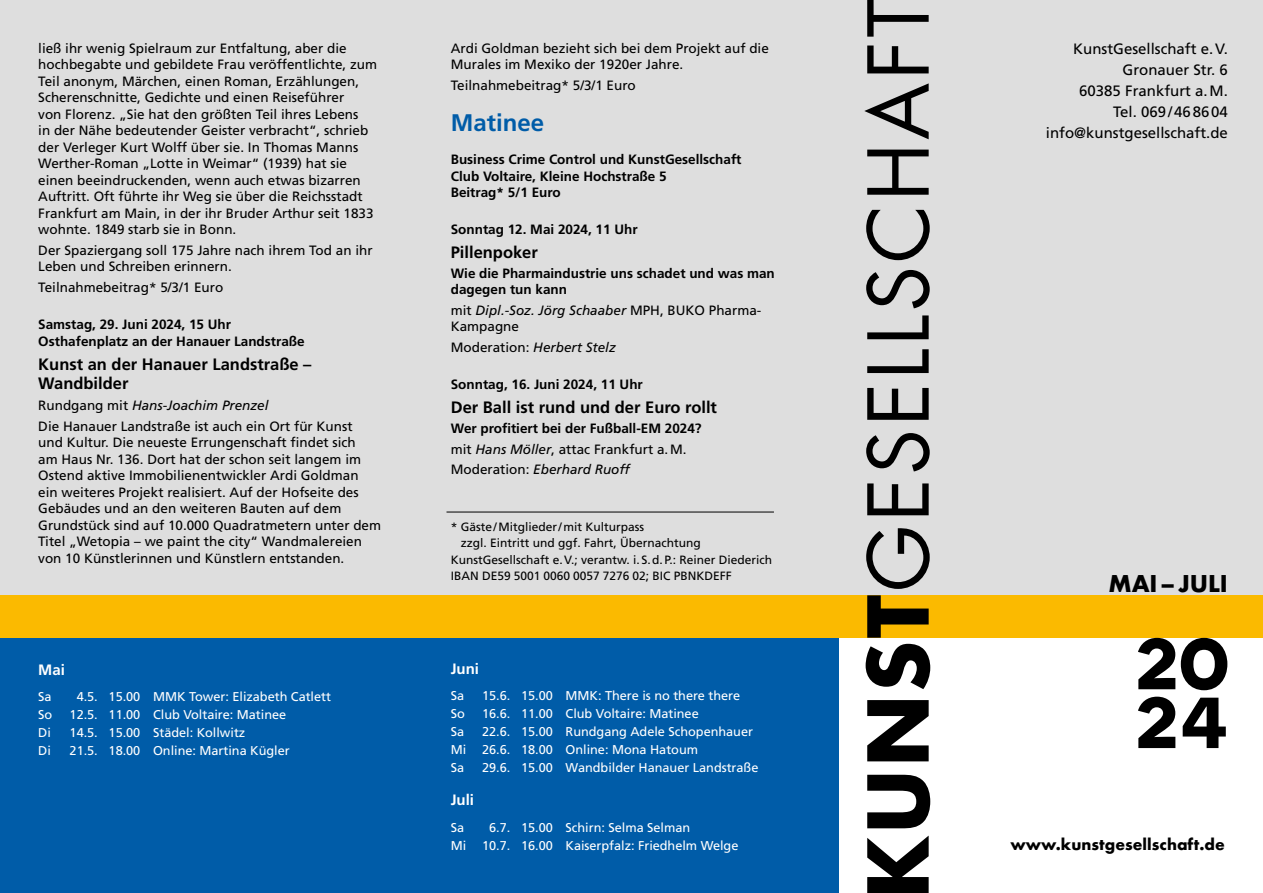
<style>
.page{position:relative;width:1263px;height:893px;background:#fff}
.page>*{position:absolute;margin:0;border:0;box-sizing:border-box;transform-origin:0 0}
.t1{font:700 24px "Frutiger LT Std";color:#005ca8}
.t2{font:700 22.5px "Futura";letter-spacing:-.005em;color:#000}
.t3{font:700 16.5px/19.5px "Frutiger LT Std";color:#000}
.t4{font:15px/21px "Frutiger LT Std";color:#000;text-align:right}
.t5{font:700 15px "Futura";color:#000}
.t6{font:700 15px "Frutiger LT Std";color:#fff}
.t7{font:13.5px/16.5px "Frutiger LT Std";color:#000}
.t8{font:700 13.5px/16.5px "Frutiger LT Std";color:#000}
.t9{font:italic 13.5px "Frutiger LT Std";color:#000}
.t10{font:12.75px/18px "Frutiger LT Std";letter-spacing:-.005em;color:#fff}
.t11{font:12px "Frutiger LT Std";color:#000}
.s1{font-style:italic}
.s2{font-style:normal}
.s3{font-weight:400}
.s4{font-weight:400;font-style:italic}
</style>
<div class="page">
<div style="left:0;top:0;width:1263px;height:599px;background:#dedede"></div>
<div style="left:0;top:638px;width:838px;height:255px;background:#005ca8"></div>
<div style="left:0;top:595px;width:1263px;height:43px;background:#fbba00"></div>
<svg style="left:864px;top:0;width:66px;height:893px"></svg>
<svg style="left:1138px;top:638px;width:89px;height:52px"></svg>
<svg style="left:1138px;top:697px;width:37px;height:51px"></svg>
<hr style="left:446px;top:512px;width:328px;height:1px;background:#000">
<svg style="left:1183px;top:698px;width:43px;height:50px"></svg>
<p class="t7" style="left:38px;top:40px;width:340px">ließ ihr wenig Spielraum zur Entfaltung, aber die hochbegabte und gebildete Frau veröffentlichte, zum Teil anonym, Märchen, einen Roman, Erzählungen, Scherenschnitte, Gedichte und einen Reiseführer<br>von Florenz. „Sie hat den größten Teil ihres Lebens<br>in der Nähe bedeutender Geister verbracht“, schrieb der Verleger Kurt Wolff über sie. In Thomas Manns Werther-Roman „Lotte in Weimar“ (1939) hat sie einen beeindruckenden, wenn auch etwas bizarren Auftritt. Oft führte ihr Weg sie über die Reichsstadt Frankfurt am Main, in der ihr Bruder Arthur seit 1833 wohnte. 1849 starb sie in Bonn.</p>
<p class="t7" style="left:38px;top:242px;width:336px">Der Spaziergang soll 175 Jahre nach ihrem Tod an ihr<br>Leben und Schreiben erinnern.</p>
<p class="t7" style="left:38px;top:279px;width:187px">Teilnahmebeitrag* 5/3/1 Euro</p>
<p class="t8" style="left:38px;top:316px;width:268px">Samstag, 29. Juni 2024, 15 Uhr<br>Osthafenplatz an der Hanauer Landstraße</p>
<p class="t3" style="left:38px;top:354px;width:275px">Kunst an der Hanauer Landstraße –<br>Wandbilder</p>
<p class="t7" style="left:38px;top:395px;width:316px;line-height:20.7px">Rundgang mit <span class="s1">Hans-Joachim Prenzel<br></span>Die Hanauer Landstraße ist auch ein Ort für Kunst</p>
<p class="t7" style="left:38px;top:434px;width:344px">und Kultur. Die neueste Errungenschaft findet sich<br>am Haus Nr. 136. Dort hat der schon seit langem im Ostend aktive Immobilienentwickler Ardi Goldman ein weiteres Projekt realisiert. Auf der Hofseite des Gebäudes und an den weiteren Bauten auf dem Grundstück sind auf 10.000 Quadratmetern unter dem Titel „Wetopia – we paint the city“ Wandmalereien von 10 Künstlerinnen und Künstlern entstanden.</p>
<p class="t6" style="left:38px;top:661px;width:28px">Mai</p>
<p class="t10" style="left:38px;top:688px;width:15px">Sa</p>
<p class="t10" style="left:77px;top:688px;width:256px">4.5. 15.00 MMK Tower: Elizabeth Catlett</p>
<p class="t10" style="left:38px;top:706px;width:16px">So</p>
<p class="t10" style="left:70px;top:706px;width:218px">12.5. 11.00 Club Voltaire: Matinee</p>
<p class="t10" style="left:38px;top:724px;width:14px">Di</p>
<p class="t10" style="left:70px;top:724px;width:177px">14.5. 15.00 Städel: Kollwitz</p>
<p class="t10" style="left:38px;top:742px;width:14px">Di</p>
<p class="t10" style="left:70px;top:742px;width:222px">21.5. 18.00 Online: Martina Kügler</p>
<p class="t7" style="left:451px;top:40px;width:320px">Ardi Goldman bezieht sich bei dem Projekt auf die<br>Murales im Mexiko der 1920er Jahre.</p>
<p class="t7" style="left:451px;top:77px;width:187px">Teilnahmebeitrag* 5/3/1 Euro</p>
<h1 class="t1" style="left:451px;top:109px;width:95px">Matinee</h1>
<p class="t8" style="left:451px;top:151px;width:292px">Business Crime Control und KunstGesellschaft<br>Club Voltaire, Kleine Hochstraße 5<br>Beitrag* 5/1 Euro</p>
<p class="t8" style="left:451px;top:222px;width:188px">Sonntag 12. Mai 2024, 11 Uhr</p>
<p class="t3" style="left:451px;top:243px;width:89px">Pillenpoker</p>
<p class="t8" style="left:451px;top:266px;width:326px;line-height:15.8px">Wie die Pharmaindustrie uns schadet und was man dagegen tun kann</p>
<p class="t7" style="left:451px;top:302px;width:312px">mit <span class="s1">Dipl.-Soz. Jörg Schaaber</span> MPH, BUKO Pharma-<br>Kampagne</p>
<p class="t9" style="left:451px;top:339px;width:167px"><span class="s2">Moderation:</span> Herbert Stelz</p>
<p class="t8" style="left:451px;top:376px;width:194px">Sonntag, 16. Juni 2024, 11 Uhr</p>
<p class="t3" style="left:451px;top:398px;width:268px">Der Ball ist rund und der Euro rollt</p>
<p class="t8" style="left:451px;top:418px;width:252px;line-height:20.7px">Wer profitiert bei der Fußball-EM 2024? <span class="s3">mit</span> <span class="s4">Hans Möller</span><span class="s3">, attac Frankfurt a.M.<br>Moderation:</span> <span class="s4">Eberhard Ruoff</span></p>
<p class="t11" style="left:451px;top:519px;width:195px">* Gäste/Mitglieder/mit Kulturpass</p>
<p class="t11" style="left:461px;top:536px;width:242px">zzgl. Eintritt und ggf. Fahrt, Übernachtung</p>
<p class="t11" style="left:451px;top:552px;width:323px">KunstGesellschaft e.V.; verantw. i. S.d.P.: Reiner Diederich</p>
<p class="t11" style="left:451px;top:569px;width:283px">IBAN DE59 5001 0060 0057 7276 02; BIC PBNKDEFF</p>
<p class="t6" style="left:451px;top:659px;width:30px">Juni</p>
<p class="t10" style="left:451px;top:687px;width:15px">Sa</p>
<p class="t10" style="left:482px;top:687px;width:260px">15.6. 15.00 MMK: There is no there there</p>
<p class="t10" style="left:451px;top:705px;width:16px">So</p>
<p class="t10" style="left:482px;top:705px;width:218px">16.6. 11.00 Club Voltaire: Matinee</p>
<p class="t10" style="left:451px;top:723px;width:15px">Sa</p>
<p class="t10" style="left:451px;top:723px;width:304px;text-indent:31px">22.6. 15.00 Rundgang Adele Schopenhauer<br>Mi 26.6. 18.00 Online: Mona Hatoum<br>Sa</p>
<p class="t10" style="left:482px;top:759px;width:278px">29.6. 15.00 Wandbilder Hanauer Landstraße</p>
<p class="t6" style="left:451px;top:791px;width:25px">Juli</p>
<p class="t10" style="left:451px;top:818px;width:15px">Sa</p>
<p class="t10" style="left:451px;top:818px;width:289px;text-indent:38px">6.7. 15.00 Schirn: Selma Selman<br>Mi 10.7. 16.00 Kaiserpfalz: Friedhelm Welge</p>
<p class="t4" style="left:1046px;top:38px;width:184px">KunstGesellschaft e.V.<br>Gronauer Str. 6<br>60385 Frankfurt a.M.<br>Tel. 069/468604 info@kunstgesellschaft.de</p>
<h2 class="t2" style="left:1108px;top:567px;width:121px">MAI–JULI</h2>
<p class="t5" style="left:1010px;top:834px;width:216px">www.kunstgesellschaft.de</p>
</div>
